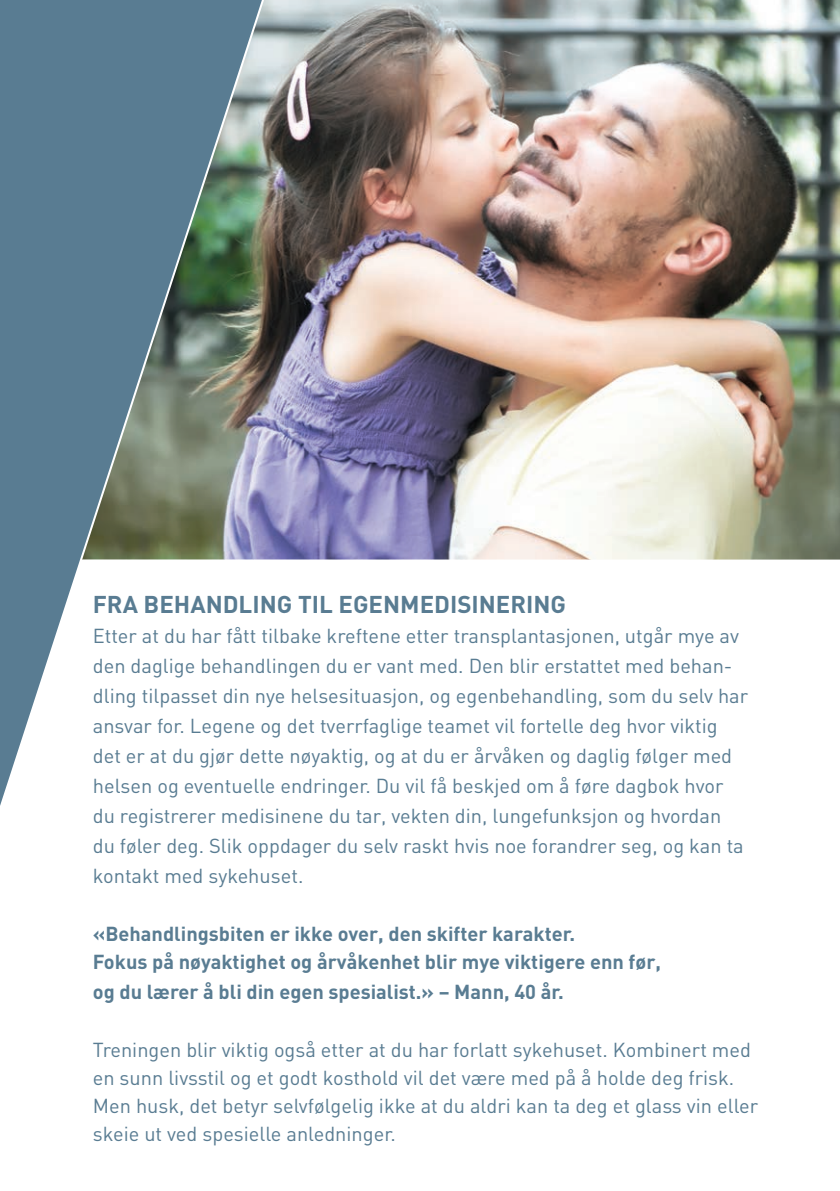
<style>
.page{position:relative;width:840px;height:1191px;background:#fff}
.page>*{position:absolute;margin:0;border:0;box-sizing:border-box;transform-origin:0 0}
.t1{font:700 24px "DIN";color:#597c92}
.t2{font:20px/30px "DIN";color:#597c92}
.t3{font:700 20px/28px "DIN";color:#597c92}
</style>
<div class="page">
<img style="left:272px;top:0;width:567px;height:559px">
<svg style="left:0;top:0;width:272px;height:806px"></svg>
<p class="t1" style="left:93px;top:589px;width:474px">FRA BEHANDLING TIL EGENMEDISINERING</p>
<p class="t2" style="left:93px;top:620px;width:656px">Etter at du har fått tilbake kreftene etter transplantasjonen, utgår mye av den daglige behandlingen du er vant med. Den blir erstattet med behan&shy;dling tilpasset din nye helsesituasjon, og egenbehandling, som du selv har ansvar for. Legene og det tverrfaglige teamet vil fortelle deg hvor viktig det er at du gjør dette nøyaktig, og at du er årvåken og daglig følger med helsen og eventuelle endringer. Du vil få beskjed om å føre dagbok hvor du registrerer medisinene du tar, vekten din, lungefunksjon og hvordan du føler deg. Slik oppdager du selv raskt hvis noe forandrer seg, og kan ta kontakt med sykehuset.</p>
<p class="t3" style="left:93px;top:919px;width:569px">«Behandlingsbiten er ikke over, den skifter karakter.<br>Fokus på nøyaktighet og årvåkenhet blir mye viktigere enn før,</p>
<p class="t3" style="left:93px;top:977px;width:472px">og du lærer å bli din egen spesialist.» – Mann, 40 år.</p>
<p class="t2" style="left:93px;top:1035px;width:666px;line-height:28px">Treningen blir viktig også etter at du har forlatt sykehuset. Kombinert med en sunn livsstil og et godt kosthold vil det være med på å holde deg frisk.<br>Men husk, det betyr selvfølgelig ikke at du aldri kan ta deg et glass vin eller skeie ut ved spesielle anledninger.</p>
</div>
